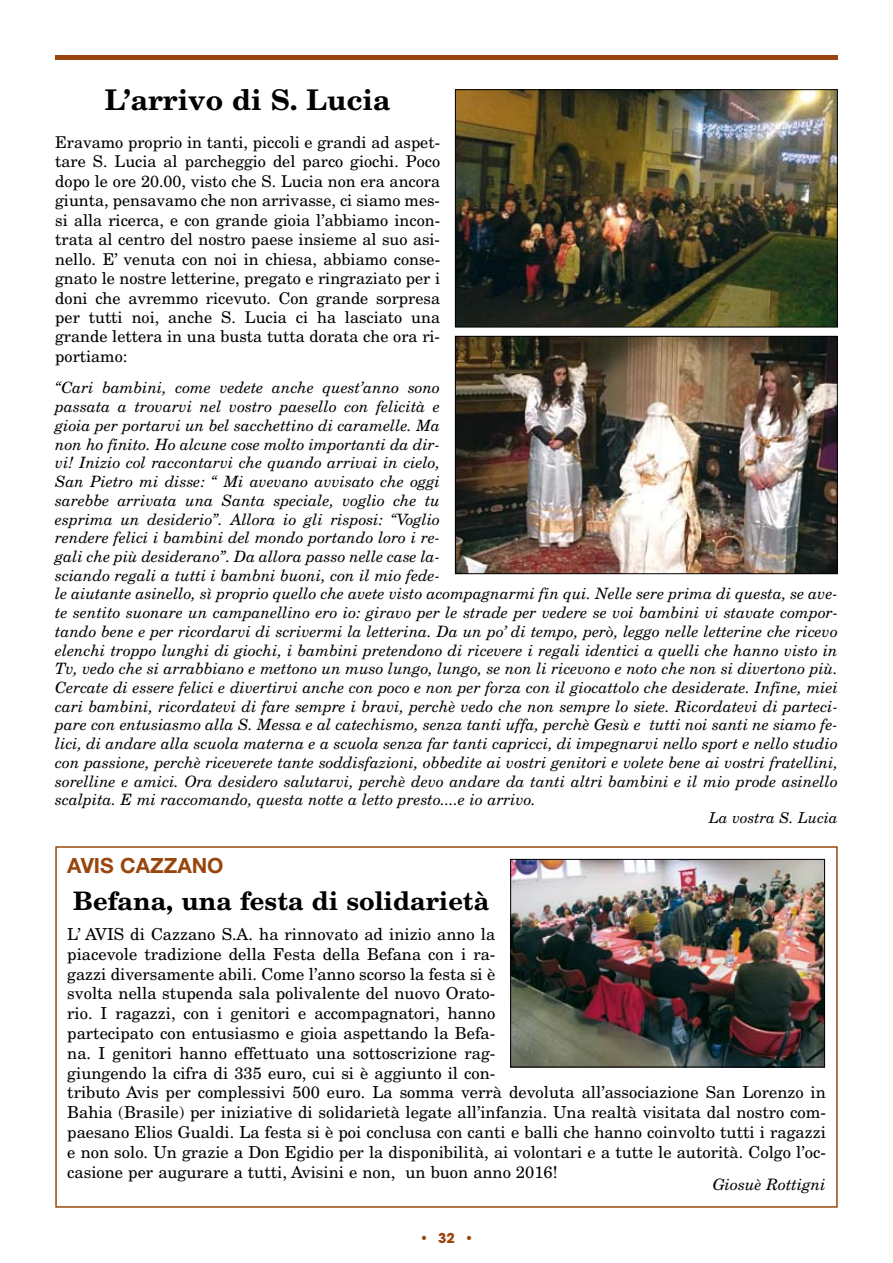
<style>
.page{position:relative;width:893px;height:1263px;background:#fff}
.page>*{position:absolute;margin:0;border:0;box-sizing:border-box;transform-origin:0 0}
.t1{font:700 28.5px "New Century Schlbk";color:#000}
.t2{font:700 25.5px "New Century Schlbk";color:#000}
.t3{font:700 21px "Helvetica Neue";color:#99460e}
.t4{font:16.5px/19.8px "New Century Schlbk";color:#000}
.t5{font:16.2px/19.5px "New Century Schlbk";color:#000;text-align:justify}
.t6{font:italic 15.75px "New Century Schlbk";color:#000}
.t7{font:italic 15.6px/18.8px "New Century Schlbk";color:#000}
.t8{font:italic 15px "New Century Schlbk";color:#000}
.t9{font:700 13.5px "Avant Garde";color:#99460e}
</style>
<div class="page">
<div style="left:55px;top:55px;width:783px;height:5px;background:#99460e"></div>
<img style="left:457px;top:91px;width:379px;height:234px">
<div style="left:455px;top:89px;width:383px;height:238px;border:1px solid #000"></div>
<img style="left:457px;top:338px;width:379px;height:234px">
<div style="left:455px;top:336px;width:383px;height:238px;border:1px solid #000"></div>
<div style="left:55px;top:846px;width:783px;height:362px;border:2px solid #99460e"></div>
<img style="left:512px;top:861px;width:311px;height:204px">
<div style="left:510px;top:859px;width:315px;height:208px;border:1px solid #000"></div>
<h1 class="t1" style="left:105px;top:82px;width:287px">L’arrivo di S. Lucia</h1>
<p class="t5" style="left:55px;top:132px;width:386px">Eravamo proprio in tanti, piccoli e grandi ad aspet&shy;tare S. Lucia al parcheggio del parco giochi. Poco dopo le ore 20.00, visto che S. Lucia non era ancora giunta, pensavamo che non arrivasse, ci siamo mes&shy;si alla ricerca, e con grande gioia l’abbiamo incon&shy;trata al centro del nostro paese insieme al suo asi&shy;nello. E’ venuta con noi in chiesa, abbiamo conse&shy;gnato le nostre letterine, pregato e ringraziato per i doni che avremmo ricevuto. Con grande sorpresa per tutti noi, anche S. Lucia ci ha lasciato una grande lettera in una busta tutta dorata che ora ri&shy;portiamo:</p>
<p class="t7" style="left:55px;top:378px;width:784px">“Cari bambini, come vedete anche quest’anno sono<br>passata a trovarvi nel vostro paesello con felicità e<br>gioia per portarvi un bel sacchettino di caramelle. Ma<br>non ho finito. Ho alcune cose molto importanti da dir-<br>vi! Inizio col raccontarvi che quando arrivai in cielo,<br>San Pietro mi disse: “ Mi avevano avvisato che oggi<br>sarebbe arrivata una Santa speciale, voglio che tu<br>esprima un desiderio”. Allora io gli risposi: “Voglio<br>rendere felici i bambini del mondo portando loro i re-<br>gali che più desiderano”. Da allora passo nelle case la-<br>sciando regali a tutti i bambni buoni, con il mio fede-<br>le aiutante asinello, sì proprio quello che avete visto acompagnarmi fin qui. Nelle sere prima di questa, se ave&shy;te sentito suonare un campanellino ero io: giravo per le strade per vedere se voi bambini vi stavate compor&shy;tando bene e per ricordarvi di scrivermi la letterina. Da un po’ di tempo, però, leggo nelle letterine che ricevo elenchi troppo lunghi di giochi, i bambini pretendono di ricevere i regali identici a quelli che hanno visto in Tv, vedo che si arrabbiano e mettono un muso lungo, lungo, se non li ricevono e noto che non si divertono più.<br>Cercate di essere felici e divertirvi anche con poco e non per forza con il giocattolo che desiderate. Infine, miei cari bambini, ricordatevi di fare sempre i bravi, perchè vedo che non sempre lo siete. Ricordatevi di parteci&shy;pare con entusiasmo alla S. Messa e al catechismo, senza tanti uffa, perchè Gesù e tutti noi santi ne siamo fe&shy;lici, di andare alla scuola materna e a scuola senza far tanti capricci, di impegnarvi nello sport e nello studio con passione, perchè riceverete tante soddisfazioni, obbedite ai vostri genitori e volete bene ai vostri fratellini, sorelline e amici. Ora desidero salutarvi, perchè devo andare da tanti altri bambini e il mio prode asinello scalpita. E mi raccomando, questa notte a letto presto....e io arrivo.</p>
<p class="t8" style="left:709px;top:809px;width:130px">La vostra S. Lucia</p>
<h3 class="t3" style="left:67px;top:853px;width:158px">AVIS CAZZANO</h3>
<h2 class="t2" style="left:73px;top:885px;width:418px">Befana, una festa di solidarietà</h2>
<p class="t4" style="left:67px;top:924px;width:760px">L’ AVIS di Cazzano S.A. ha rinnovato ad inizio anno la<br>piacevole tradizione della Festa della Befana con i ra-<br>gazzi diversamente abili. Come l’anno scorso la festa si è<br>svolta nella stupenda sala polivalente del nuovo Orato-<br>rio. I ragazzi, con i genitori e accompagnatori, hanno<br>partecipato con entusiasmo e gioia aspettando la Befa-<br>na. I genitori hanno effettuato una sottoscrizione rag-<br>giungendo la cifra di 335 euro, cui si è aggiunto il con-<br>tributo Avis per complessivi 500 euro. La somma verrà devoluta all’associazione San Lorenzo in Bahia (Brasile) per iniziative di solidarietà legate all’infanzia. Una realtà visitata dal nostro com&shy;paesano Elios Gualdi. La festa si è poi conclusa con canti e balli che hanno coinvolto tutti i ragazzi e non solo. Un grazie a Don Egidio per la disponibilità, ai volontari e a tutte le autorità. Colgo l’oc&shy;casione per augurare a tutti, Avisini e non, un buon anno 2016!</p>
<p class="t6" style="left:713px;top:1174px;width:115px">Giosuè Rottigni</p>
<p class="t9" style="left:419px;top:1230px;width:56px">• 32 •</p>
</div>
